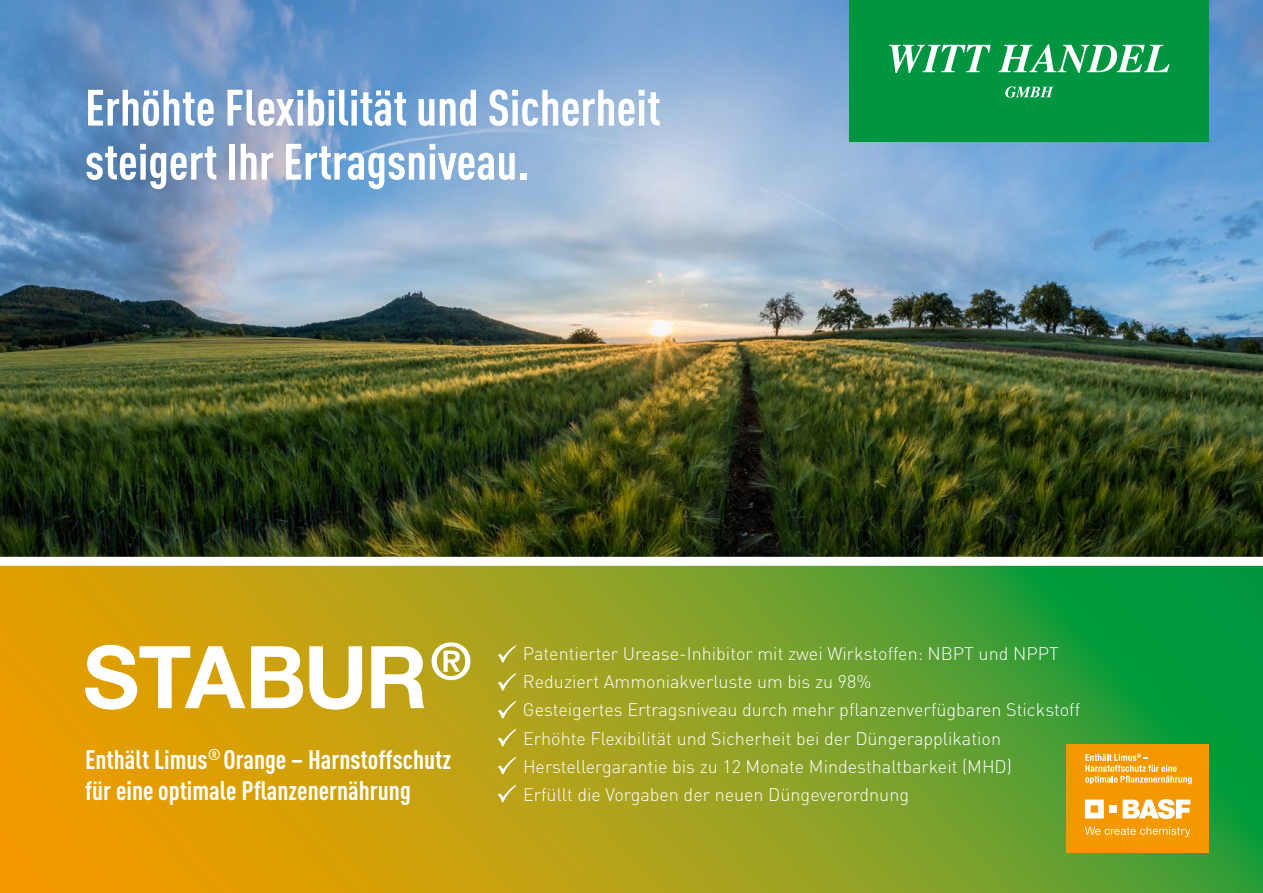
<style>
.page{position:relative;width:1263px;height:893px;background:#fff}
.page>*{position:absolute;margin:0;border:0;box-sizing:border-box;transform-origin:0 0}
.t1{font:700 50.25px/54px "DIN Cond";color:#fff}
.t2{font:700 26.55px/31.8px "DIN Cond";color:#fff}
.t3{font:300 18px/28.3px "DIN";color:#fff}
</style>
<div class="page">
<svg style="left:0;top:566px;width:1263px;height:327px;background:#929f1f"></svg>
<img style="left:0;top:0;width:1263px;height:557px">
<svg style="left:85px;top:645px;width:160px;height:65px"></svg>
<svg style="left:251px;top:646px;width:52px;height:62px"></svg>
<svg style="left:309px;top:646px;width:53px;height:64px"></svg>
<svg style="left:371px;top:646px;width:54px;height:62px"></svg>
<svg style="left:432px;top:642px;width:38px;height:38px"></svg>
<div style="left:850px;top:0;width:359px;height:142px;background:#009641"></div>
<svg style="left:889px;top:45px;width:101px;height:28px"></svg>
<svg style="left:999px;top:44px;width:170px;height:29px"></svg>
<svg style="left:1005px;top:86px;width:48px;height:12px"></svg>
<svg style="left:498px;top:701px;width:18px;height:17px"></svg>
<svg style="left:498px;top:729px;width:18px;height:17px"></svg>
<svg style="left:498px;top:757px;width:18px;height:17px"></svg>
<svg style="left:498px;top:785px;width:18px;height:17px"></svg>
<div style="left:1066px;top:744px;width:143px;height:109px;background:#f49800"></div>
<svg style="left:1085px;top:800px;width:19px;height:18px"></svg>
<div style="left:1109px;top:805px;width:8px;height:8px;background:#fff"></div>
<svg style="left:1123px;top:799px;width:67px;height:20px"></svg>
<svg style="left:1085px;top:827px;width:105px;height:10px"></svg>
<svg style="left:1085px;top:754px;width:107px;height:30px"></svg>
<svg style="left:498px;top:645px;width:18px;height:18px"></svg>
<svg style="left:498px;top:673px;width:18px;height:17px"></svg>
<h1 class="t1" style="left:85px;top:79px;width:577px">Erhöhte Flexibilität und Sicherheit steigert Ihr Ertragsniveau.</h1>
<h2 class="t2" style="left:85px;top:742px;width:368px">Enthält Limus<sup>®</sup> Orange – Harnstoffschutz für eine optimale Pflanzenernährung</h2>
<p class="t3" style="left:523px;top:639px;width:559px">Patentierter Urease-Inhibitor mit zwei Wirkstoffen: NBPT und NPPT Reduziert Ammoniakverluste um bis zu 98%<br>Gesteigertes Ertragsniveau durch mehr pflanzenverfügbaren Stickstoff Erhöhte Flexibilität und Sicherheit bei der Düngerapplikation Herstellergarantie bis zu 12 Monate Mindesthaltbarkeit (MHD)<br>Erfüllt die Vorgaben der neuen Düngeverordnung</p>
</div>
